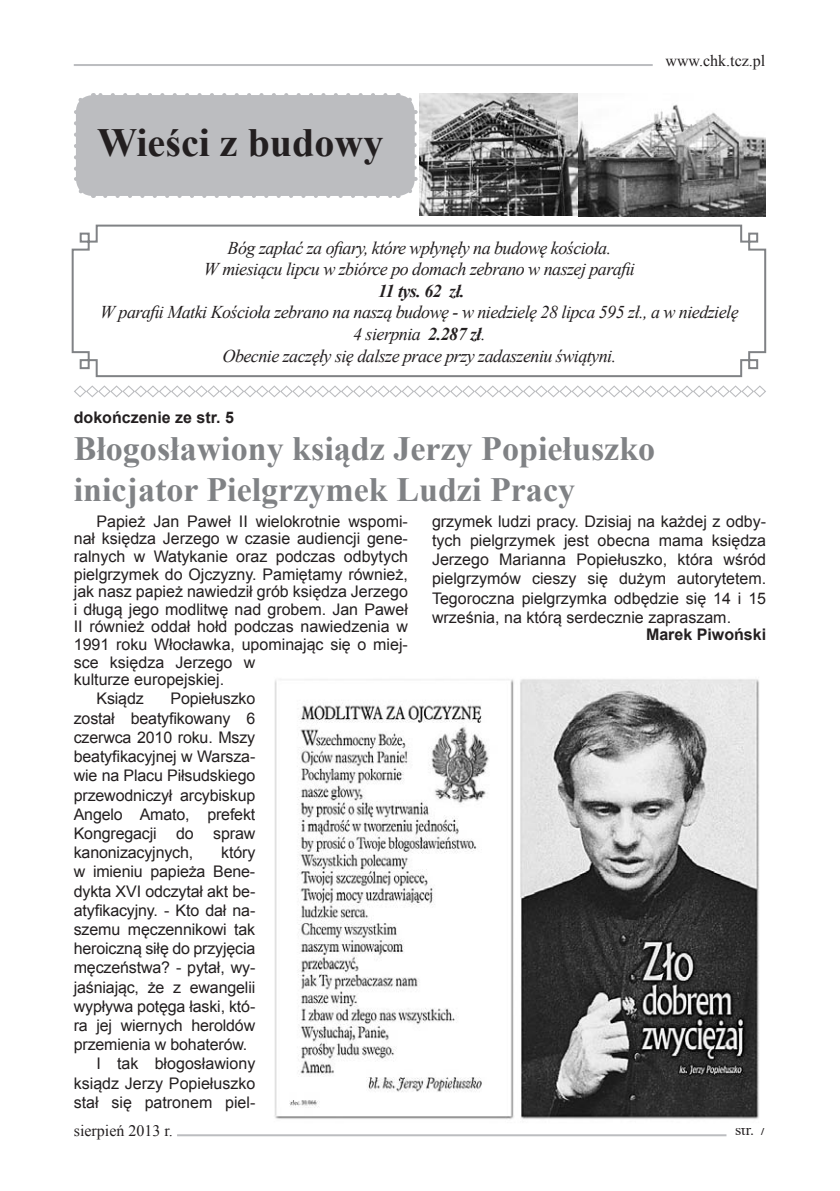
<style>
.page{position:relative;width:840px;height:1191px;background:#fff}
.page>*{position:absolute;margin:0;border:0;box-sizing:border-box;transform-origin:0 0}
.t1{font:700 40px "Times New Roman";color:#231f20}
.t2{font:700 34px/40.8px "Times New Roman";color:#808285}
.t3{font:italic 18px/21.6px "Times New Roman";letter-spacing:-.03em;color:#231f20;text-align:center}
.t4{font:italic 700 18px "Times New Roman";letter-spacing:-.03em;color:#231f20}
.t5{font:16px/19.2px "Arial";color:#231f20;text-align:justify}
.t6{font:700 16px "Arial";color:#231f20}
.t7{font:16px "Times New Roman";color:#231f20}
.t8{font:16px "Times New Roman PL";color:#231f20}
.s1{font-weight:700}
</style>
<div class="page">
<hr style="left:74px;top:64px;width:578px;height:2px;background:#bcbdc0">
<hr style="left:177px;top:1134px;width:549px;height:2px;background:#bcbdc0">
<div style="left:76px;top:95px;width:338px;height:101px;background:#bcbdc0;border-radius:17px"></div>
<svg style="left:105px;top:196px;width:286px;height:2px"></svg>
<svg style="left:74px;top:96px;width:12px;height:18px"></svg>
<svg style="left:74px;top:123px;width:20px;height:75px"></svg>
<svg style="left:404px;top:177px;width:14px;height:18px"></svg>
<svg style="left:397px;top:93px;width:19px;height:75px"></svg>
<svg style="left:93px;top:93px;width:292px;height:2px"></svg>
<svg style="left:71px;top:224px;width:695px;height:154px"></svg>
<svg style="left:74px;top:385px;width:692px;height:13px"></svg>
<img style="left:419px;top:94px;width:159px;height:122px">
<img style="left:578px;top:104px;width:187px;height:112px">
<img style="left:274px;top:679px;width:485px;height:440px">
<h1 class="t1" style="left:97px;top:114px;width:287px">Wieści z budowy</h1>
<p class="t7" style="left:665px;top:50px;width:101px">www.chk.tcz.pl</p>
<p class="t3" style="left:204px;top:236px;width:432px">Bóg zapłać za ofiary, które wpłynęły na budowę kościoła.<br>W miesiącu lipcu w zbiórce po domach zebrano w naszej parafii</p>
<p class="t4" style="left:378px;top:278px;width:88px">11 tys. 62 zł.</p>
<p class="t3" style="left:100px;top:301px;width:639px">W parafii Matki Kościoła zebrano na naszą budowę - w niedzielę 28 lipca 595 zł., a w niedzielę<br>4 sierpnia <span class="s1">2.287 zł</span>.<br>Obecnie zaczęły się dalsze prace przy zadaszeniu świątyni.</p>
<p class="t6" style="left:74px;top:406px;width:162px">dokończenie ze str. 5</p>
<h2 class="t2" style="left:74px;top:427px;width:582px">Błogosławiony ksiądz Jerzy Popiełuszko inicjator Pielgrzymek Ludzi Pracy</h2>
<p class="t5" style="left:74px;top:512px;width:335px;line-height:17.6px;text-align:left;text-indent:23px">Papież Jan Paweł II wielokrotnie wspomi&shy;nał księdza Jerzego w czasie audiencji gene&shy;ralnych w Watykanie oraz podczas odbytych pielgrzymek do Ojczyzny. Pamiętamy również, jak nasz papież nawiedził grób księdza Jerzego i długą jego modlitwę nad grobem. Jan Paweł II również oddał hołd podczas nawiedzenia w 1991 roku Włocławka, upominając się o miej&shy;sce księdza Jerzego w<br>kulturze europejskiej.</p>
<p class="t5" style="left:96px;top:689px;width:49px">Ksiądz</p>
<p class="t5" style="left:74px;top:689px;width:183px;text-indent:97px">Popiełuszko został beatyfikowany 6 czerwca 2010 roku. Mszy beatyfikacyjnej w Warsza&shy;wie na Placu Piłsudskiego przewodniczył arcybiskup Angelo Amato, prefekt Kongregacji do spraw kanonizacyjnych,</p>
<p class="t5" style="left:221px;top:843px;width:36px">który</p>
<p class="t5" style="left:74px;top:862px;width:183px">w imieniu papieża Bene-</p>
<p class="t5" style="left:74px;top:881px;width:183px">dykta XVI odczytał akt be-</p>
<p class="t5" style="left:74px;top:900px;width:183px">atyfikacyjny. - Kto dał na-</p>
<p class="t5" style="left:74px;top:920px;width:183px">szemu męczennikowi tak</p>
<p class="t5" style="left:74px;top:939px;width:183px">heroiczną siłę do przyjęcia</p>
<p class="t5" style="left:74px;top:958px;width:183px">męczeństwa? - pytał, wy-</p>
<p class="t5" style="left:74px;top:977px;width:183px">jaśniając, że z ewangelii</p>
<p class="t5" style="left:74px;top:996px;width:183px">wypływa potęga łaski, któ-</p>
<p class="t5" style="left:74px;top:1016px;width:183px">ra jej wiernych heroldów</p>
<p class="t5" style="left:74px;top:1035px;width:175px">przemienia w bohaterów.</p>
<p class="t5" style="left:96px;top:1054px;width:160px">I tak błogosławiony</p>
<p class="t5" style="left:74px;top:1073px;width:183px">ksiądz Jerzy Popiełuszko</p>
<p class="t5" style="left:74px;top:1092px;width:183px">stał się patronem piel-</p>
<p class="t5" style="left:432px;top:512px;width:335px">grzymek ludzi pracy. Dzisiaj na każdej z odby&shy;tych pielgrzymek jest obecna mama księdza Jerzego Marianna Popiełuszko, która wśród pielgrzymów cieszy się dużym autorytetem.<br>Tegoroczna pielgrzymka odbędzie się 14 i 15 września, na którą serdecznie zapraszam.</p>
<p class="t6" style="left:645px;top:624px;width:122px">Marek Piwoński</p>
<p class="t7" style="left:74px;top:1119px;width:101px">sierpień 2013 r.</p>
<p class="t8" style="left:734px;top:1120px;width:33px">str. 7</p>
</div>
